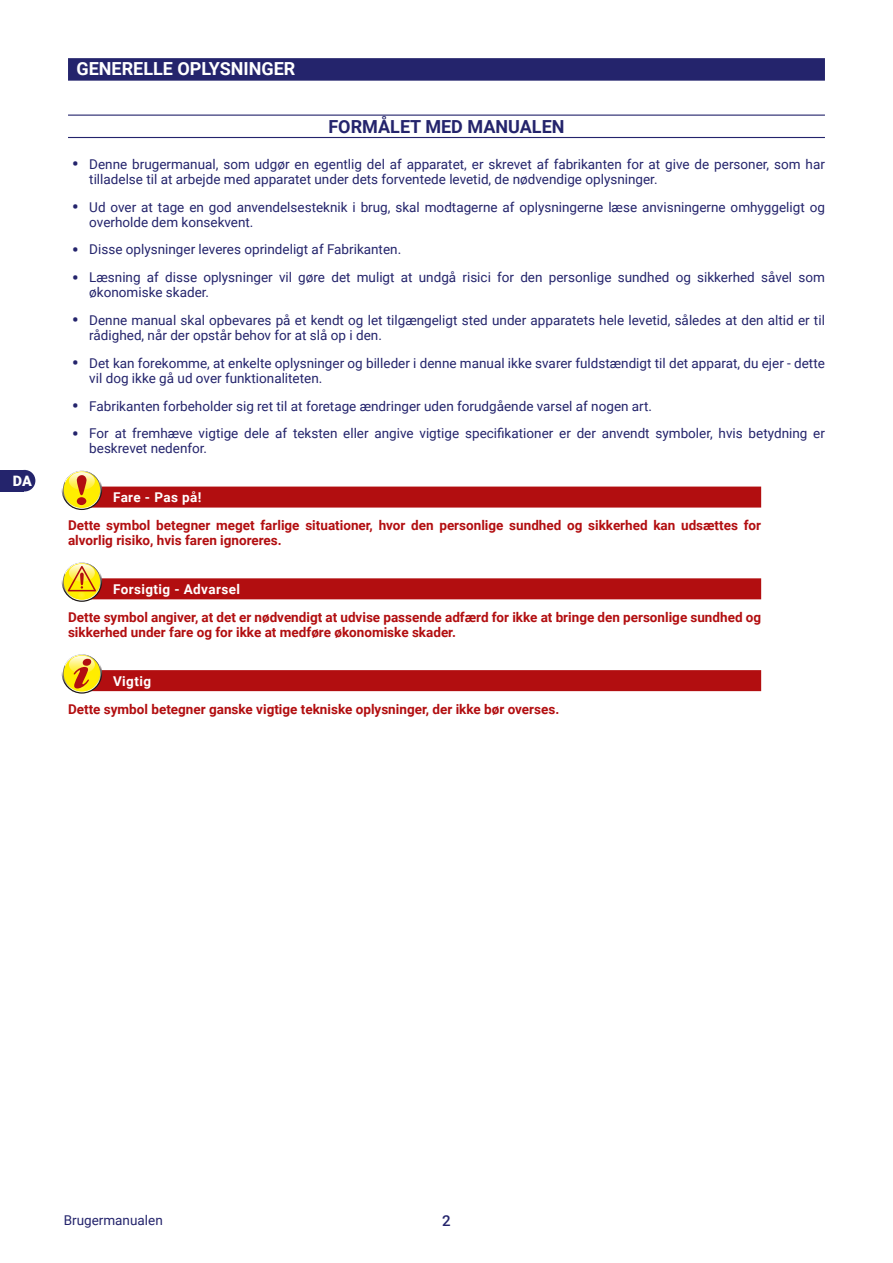
<style>
.page{position:relative;width:893px;height:1263px;background:#fff}
.page>*{position:absolute;margin:0;border:0;box-sizing:border-box;transform-origin:0 0}
.t1{font:700 18px "Roboto";color:#fff}
.t2{font:700 18px "Roboto";color:#24246c}
.t3{font:500 15px "Roboto";color:#24246c}
.t4{font:900 14.4px "Roboto";color:#fff}
.t5{font:13.5px/15px "Roboto";color:#24246c}
.t6{font:700 13.5px/15px "Roboto";color:#b20e10}
.t7{font:700 13.5px "Roboto";letter-spacing:.03em;color:#fff}
.s1{font-weight:700;font-size:18px}
</style>
<div class="page">
<div style="left:0;top:470px;width:24px;height:21px;background:#24246c"></div>
<div style="left:14px;top:470px;width:21px;height:21px;background:#24246c;border-radius:50%"></div>
<div style="left:68px;top:58px;width:757px;height:23px;background:#24246c"></div>
<hr style="left:68px;top:115px;width:757px;height:1px;background:#24246c">
<hr style="left:68px;top:137px;width:757px;height:1px;background:#24246c">
<div style="left:72px;top:487px;width:689px;height:21px;background:#b20e10"></div>
<svg style="left:62px;top:469px;width:40px;height:41px"></svg>
<svg style="left:63px;top:471px;width:38px;height:38px"></svg>
<svg style="left:64px;top:471px;width:36px;height:37px"></svg>
<svg style="left:65px;top:471px;width:34px;height:34px"></svg>
<div style="left:72px;top:578px;width:689px;height:21px;background:#b20e10"></div>
<svg style="left:62px;top:561px;width:40px;height:41px"></svg>
<svg style="left:63px;top:563px;width:38px;height:38px"></svg>
<svg style="left:64px;top:563px;width:36px;height:37px"></svg>
<svg style="left:65px;top:563px;width:34px;height:28px"></svg>
<div style="left:72px;top:670px;width:689px;height:21px;background:#b20e10"></div>
<svg style="left:62px;top:653px;width:40px;height:41px"></svg>
<svg style="left:63px;top:654px;width:38px;height:38px"></svg>
<svg style="left:64px;top:655px;width:36px;height:37px"></svg>
<svg style="left:65px;top:654px;width:34px;height:34px"></svg>
<p class="t4" style="left:13px;top:471px;width:20px">DA</p>
<h1 class="t1" style="left:77px;top:56px;width:220px">GENERELLE OPLYSNINGER</h1>
<h1 class="t2" style="left:328px;top:114px;width:238px">FORMÅLET MED MANUALEN</h1>
<p class="t5" style="left:89px;top:156px;width:737px;text-indent:-17px"><span class="s1">•</span> Denne brugermanual, som udgør en egentlig del af apparatet, er skrevet af fabrikanten for at give de personer, som har tilladelse til at arbejde med apparatet under dets forventede levetid, de nødvendige oplysninger.</p>
<p class="t5" style="left:89px;top:199px;width:737px;text-indent:-17px"><span class="s1">•</span> Ud over at tage en god anvendelsesteknik i brug, skal modtagerne af oplysningerne læse anvisningerne omhyggeligt og overholde dem konsekvent.</p>
<p class="t5" style="left:72px;top:242px;width:330px"><span class="s1">•</span> Disse oplysninger leveres oprindeligt af Fabrikanten.</p>
<p class="t5" style="left:89px;top:269px;width:737px;text-indent:-17px"><span class="s1">•</span> Læsning af disse oplysninger vil gøre det muligt at undgå risici for den personlige sundhed og sikkerhed såvel som økonomiske skader.</p>
<p class="t5" style="left:89px;top:312px;width:737px;text-indent:-17px"><span class="s1">•</span> Denne manual skal opbevares på et kendt og let tilgængeligt sted under apparatets hele levetid, således at den altid er til rådighed, når der opstår behov for at slå op i den.</p>
<p class="t5" style="left:89px;top:355px;width:737px;text-indent:-17px"><span class="s1">•</span> Det kan forekomme, at enkelte oplysninger og billeder i denne manual ikke svarer fuldstændigt til det apparat, du ejer - dette vil dog ikke gå ud over funktionaliteten.</p>
<p class="t5" style="left:72px;top:398px;width:581px"><span class="s1">•</span> Fabrikanten forbeholder sig ret til at foretage ændringer uden forudgående varsel af nogen art.</p>
<p class="t5" style="left:89px;top:425px;width:737px;text-indent:-17px"><span class="s1">•</span> For at fremhæve vigtige dele af teksten eller angive vigtige specifikationer er der anvendt symboler, hvis betydning er beskrevet nedenfor.</p>
<p class="t7" style="left:113px;top:488px;width:90px">Fare - Pas på!</p>
<p class="t6" style="left:68px;top:517px;width:695px">Dette symbol betegner meget farlige situationer, hvor den personlige sundhed og sikkerhed kan udsættes for alvorlig risiko, hvis faren ignoreres.</p>
<p class="t7" style="left:113px;top:580px;width:128px">Forsigtig - Advarsel</p>
<p class="t6" style="left:68px;top:609px;width:695px">Dette symbol angiver, at det er nødvendigt at udvise passende adfærd for ikke at bringe den personlige sundhed og sikkerhed under fare og for ikke at medføre økonomiske skader.</p>
<p class="t7" style="left:113px;top:672px;width:39px">Vigtig</p>
<p class="t6" style="left:68px;top:701px;width:493px">Dette symbol betegner ganske vigtige tekniske oplysninger, der ikke bør overses.</p>
<p class="t5" style="left:64px;top:1212px;width:100px">Brugermanualen</p>
<p class="t3" style="left:442px;top:1210px;width:10px">2</p>
</div>
